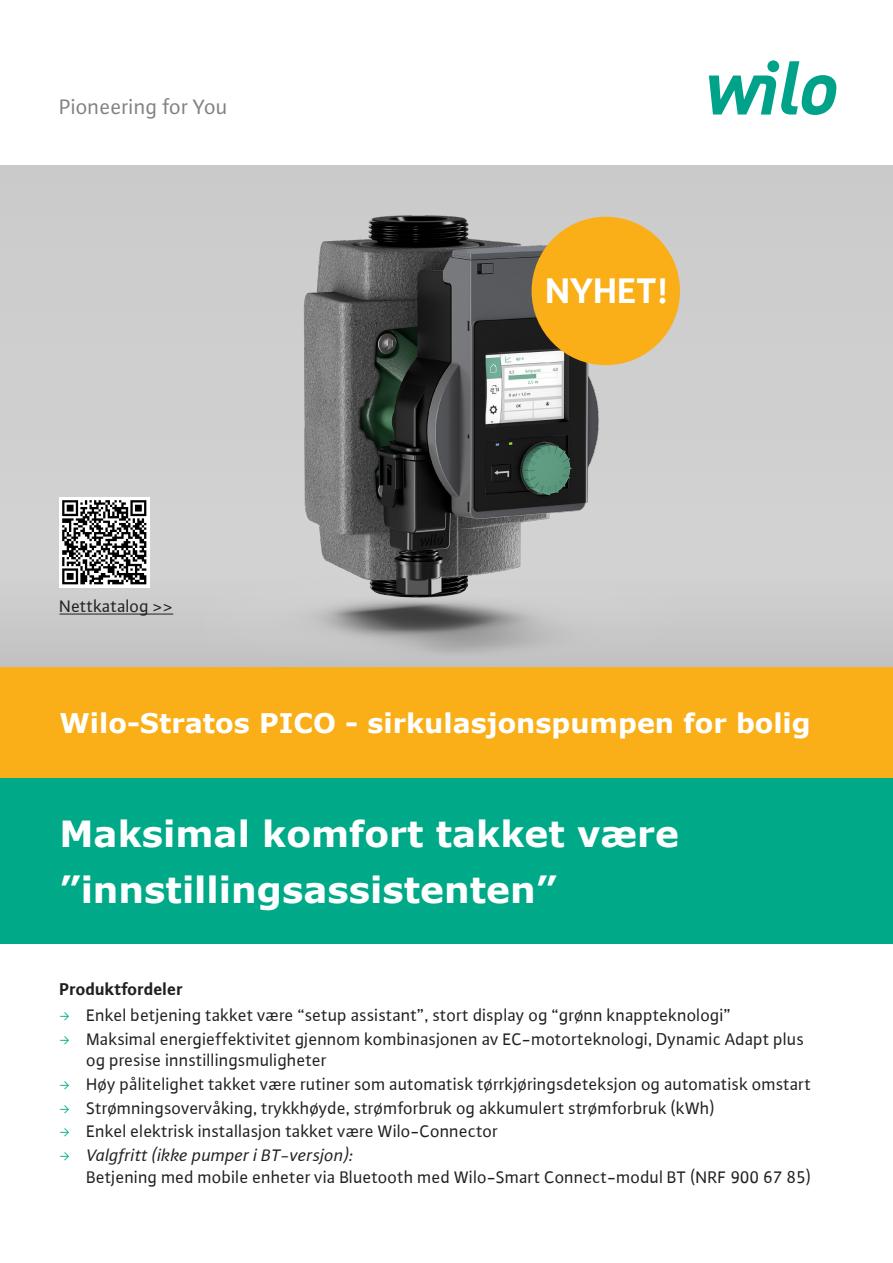
<style>
.page{position:relative;width:893px;height:1263px;background:#fff}
.page>*{position:absolute;margin:0;border:0;box-sizing:border-box;transform-origin:0 0}
.Typ{font:700 37.5px "WILO Plus Global";color:#fff}
._1Title_Wilogreen{font:700 36px/55.5px "Verdana";color:#fff}
._1Title_Wilogreen-2{font:700 27px "Verdana";color:#fff}
.t1{font:22.2px "WILO Plus FM";color:#808285}
.UnorderedList-li{font:18px/21.6px "WILO Plus Global";color:#231f20}
.Paragraph-h1{font:700 18px "WILO Plus Global";color:#231f20}
.s1{font-family:"WILO Pict";font-size:14.25px;color:#0a8}
.s2{font-style:italic}
</style>
<div class="page">
<div style="left:0;top:767px;width:893px;height:177px;background:#0a8"></div>
<div style="left:0;top:166px;width:893px;height:502px;background:#cecece"></div>
<svg style="left:709px;top:61px;width:127px;height:54px"></svg>
<div style="left:767px;top:60px;width:12px;height:12px;background:#00a38a;border-radius:50%"></div>
<div style="left:0;top:668px;width:893px;height:110px;background:#faaf18"></div>
<img style="left:205px;top:209px;width:473px;height:459px">
<div style="left:532px;top:217px;width:148px;height:148px;background:#faaf18;border-radius:50%"></div>
<hr style="left:60px;top:614px;width:113px;height:1px;background:#231f20">
<img style="left:60px;top:497px;width:90px;height:91px">
<p class="t1" style="left:60px;top:92px;width:170px">Pioneering for You</p>
<p class="UnorderedList-li" style="left:60px;top:595px;width:115px">Nettkatalog &gt;&gt;</p>
<p class="Typ" style="left:545px;top:268px;width:124px">NYHET!</p>
<p class="_1Title_Wilogreen-2" style="left:60px;top:704px;width:753px">Wilo-Stratos PICO - sirkulasjonspumpen for bolig</p>
<p class="_1Title_Wilogreen" style="left:60px;top:806px;width:621px">Maksimal komfort takket være ”innstillingsassistenten”</p>
<p class="Paragraph-h1" style="left:60px;top:978px;width:125px">Produktfordeler</p>
<p class="UnorderedList-li" style="left:60px;top:1004px;width:673px"><span class="s1">ƒ</span> Enkel betjening takket være “setup assistant”, stort display og “grønn knappteknologi”</p>
<p class="UnorderedList-li" style="left:87px;top:1028px;width:719px;text-indent:-27px"><span class="s1">ƒ</span> Maksimal energieffektivitet gjennom kombinasjonen av EC-motorteknologi, Dynamic Adapt plus og presise innstillingsmuligheter</p>
<p class="UnorderedList-li" style="left:60px;top:1073px;width:753px"><span class="s1">ƒ</span> Høy pålitelighet takket være rutiner som automatisk tørrkjøringsdeteksjon og automatisk omstart</p>
<p class="UnorderedList-li" style="left:60px;top:1097px;width:657px"><span class="s1">ƒ</span> Strømningsovervåking, trykkhøyde, strømforbruk og akkumulert strømforbruk (kWh)</p>
<p class="UnorderedList-li" style="left:60px;top:1120px;width:440px"><span class="s1">ƒ</span> Enkel elektrisk installasjon takket være Wilo-Connector</p>
<p class="UnorderedList-li" style="left:87px;top:1144px;width:726px;text-indent:-27px"><span class="s1">ƒ</span> <span class="s2">Valgfritt (ikke pumper i BT-versjon):<br></span>Betjening med mobile enheter via Bluetooth med Wilo-Smart Connect-modul BT (NRF 900 67 85)</p>
</div>
